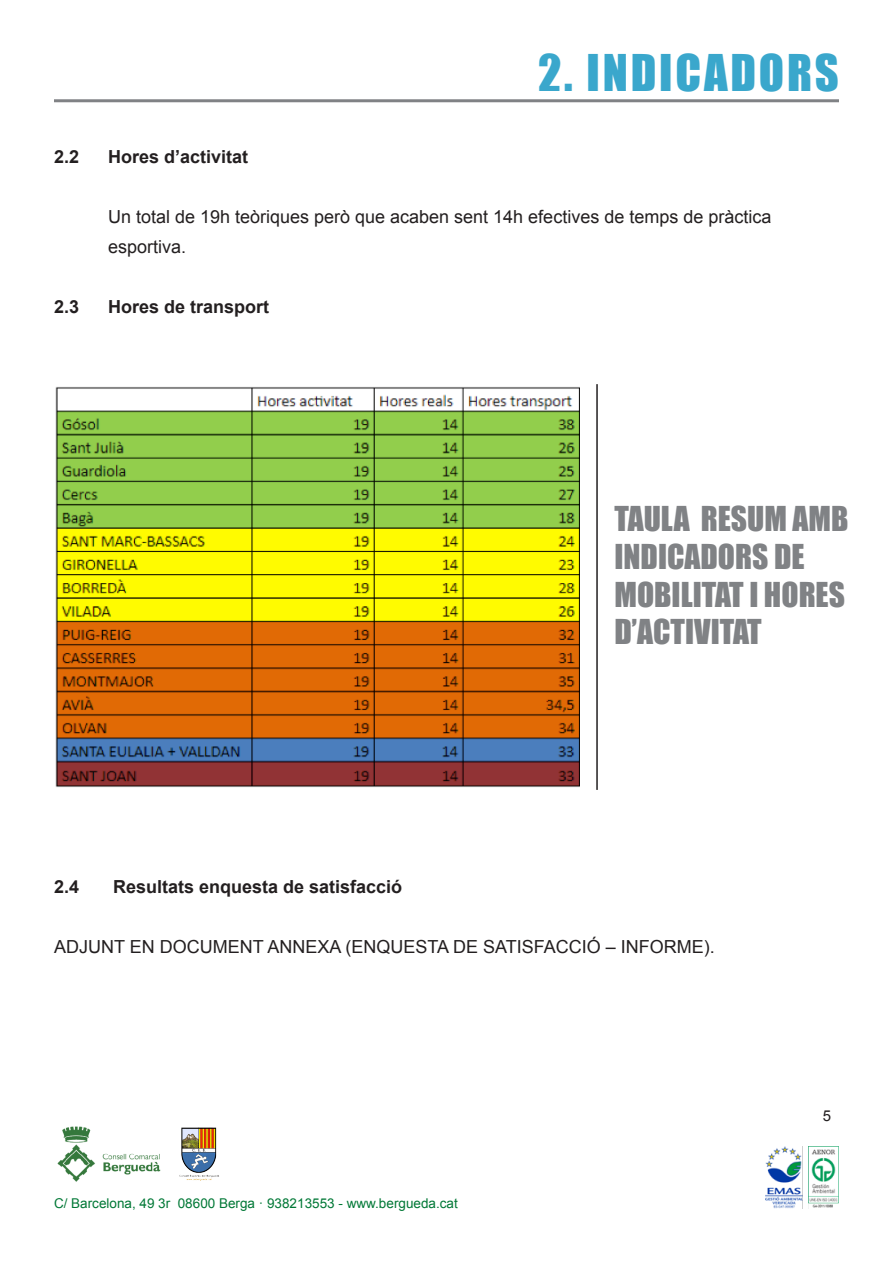
<style>
.page{position:relative;width:893px;height:1263px;background:#fff}
.page>*{position:absolute;margin:0;border:0;box-sizing:border-box;transform-origin:0 0}
.TÍTOLS{font:46.5px "Impact";letter-spacing:.06em;color:#3aa7cc}
.t1{font:31.5px/37.8px "Impact";color:#808285}
.COS{font:18px "Arial";color:#231f20}
.COS_TITOLS{font:700 18px "Arial";color:#231f20}
.t2{font:15px "Arial";color:#231f20}
.t3{font:13.5px "Arial";color:#007836}
</style>
<div class="page">
<img style="left:765px;top:1146px;width:74px;height:63px">
<img style="left:57px;top:1126px;width:104px;height:56px">
<img style="left:179px;top:1128px;width:40px;height:52px">
<hr style="left:54px;top:99px;width:785px;height:3px;background:#808285">
<img style="left:55px;top:387px;width:525px;height:400px">
<hr style="left:596px;top:384px;width:2px;height:406px;background:#231f20">
<p class="COS_TITOLS" style="left:54px;top:144px;width:27px">2.2</p>
<p class="COS_TITOLS" style="left:108px;top:144px;width:142px">Hores d’activitat</p>
<p class="TÍTOLS" style="left:538px;top:36px;width:302px">2. INDICADORS</p>
<p class="COS" style="left:108px;top:205px;width:665px">Un total de 19h teòriques però que acaben sent 14h efectives de temps de pràctica</p>
<p class="COS" style="left:108px;top:235px;width:80px">esportiva.</p>
<p class="COS_TITOLS" style="left:54px;top:294px;width:27px">2.3</p>
<p class="COS_TITOLS" style="left:108px;top:294px;width:163px">Hores de transport</p>
<p class="COS_TITOLS" style="left:54px;top:875px;width:27px">2.4</p>
<p class="COS_TITOLS" style="left:113px;top:875px;width:291px">Resultats enquesta de satisfacció</p>
<p class="t1" style="left:614px;top:499px;width:236px">TAULA RESUM AMB<br>INDICADORS DE<br>MOBILITAT I HORES<br>D’ACTIVITAT</p>
<p class="COS" style="left:54px;top:935px;width:662px">ADJUNT EN DOCUMENT ANNEXA (ENQUESTA DE SATISFACCIÓ – INFORME).</p>
<p class="t3" style="left:54px;top:1194px;width:405px">C/ Barcelona, 49 3r 08600 Berga · 938213553 - www.bergueda.cat</p>
<p class="t2" style="left:823px;top:1106px;width:10px">5</p>
</div>
